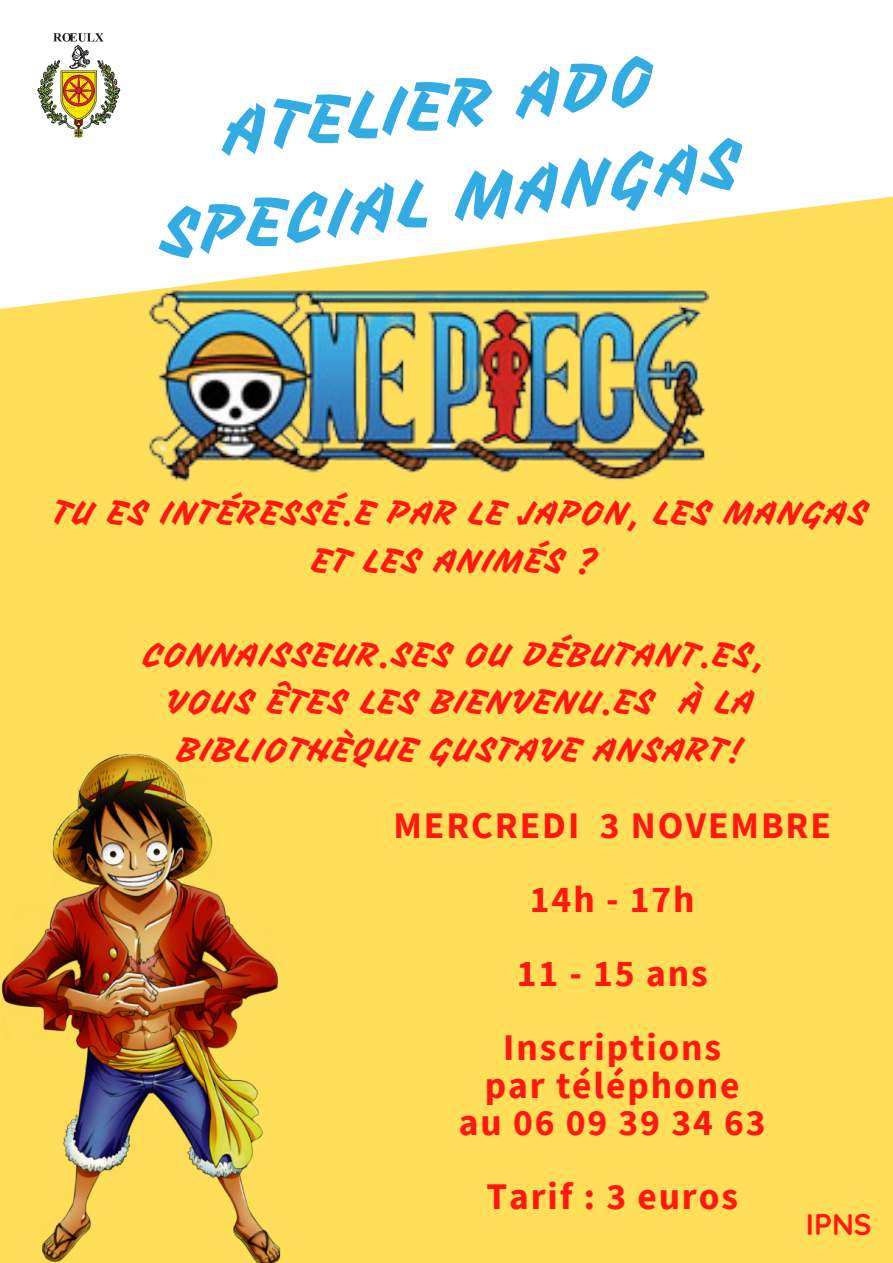
<style>
.page{position:relative;width:893px;height:1263px;background:#ffde59}
.page>*{position:absolute;margin:0;border:0;box-sizing:border-box;transform-origin:0 0}
.t1{font:67.5px "Vampiro One";color:#32ace2}
.t2{font:700 37.5px "Source Sans Pro";letter-spacing:.05em;color:#ff180f}
.t3{font:33.75px/47.2px "Vampiro One";color:#ff180f;text-align:center}
.t4{font:700 29.78px "Quicksand";color:#ff180f}
</style>
<div class="page">
<svg style="left:0;top:0;width:893px;height:309px;background:#fffae8"></svg>
<img style="left:32px;top:22px;width:92px;height:127px">
<img style="left:140px;top:89px;width:587px;height:394px">
<img style="left:1px;top:753px;width:280px;height:510px">
<p class="t1" style="left:220px;top:90px;width:437px;rotate:-7deg">ATELIER ADO</p>
<p class="t1" style="left:156px;top:193px;width:588px;rotate:-7deg">SPECIAL MANGAS</p>
<p class="t3" style="left:54px;top:489px;width:817px">TU ES INTÉRESSÉ.E PAR LE JAPON, LES MANGAS<br>ET LES ANIMÉS ?</p>
<p class="t3" style="left:144px;top:631px;width:624px">CONNAISSEUR.SES OU DÉBUTANT.ES,</p>
<p class="t3" style="left:167px;top:678px;width:591px">VOUS ÊTES LES BIENVENU.ES À LA</p>
<p class="t3" style="left:178px;top:726px;width:569px">BIBLIOTHÈQUE GUSTAVE ANSART!</p>
<p class="t2" style="left:393px;top:801px;width:439px">MERCREDI 3 NOVEMBRE</p>
<p class="t2" style="left:530px;top:875px;width:166px">14h - 17h</p>
<p class="t2" style="left:517px;top:949px;width:192px">11 - 15 ans</p>
<p class="t2" style="left:503px;top:1023px;width:219px">Inscriptions</p>
<p class="t2" style="left:485px;top:1061px;width:256px">par téléphone</p>
<p class="t2" style="left:459px;top:1098px;width:308px">au 06 09 39 34 63</p>
<p class="t2" style="left:486px;top:1172px;width:253px">Tarif : 3 euros</p>
<p class="t4" style="left:806px;top:1205px;width:67px">IPNS</p>
</div>
